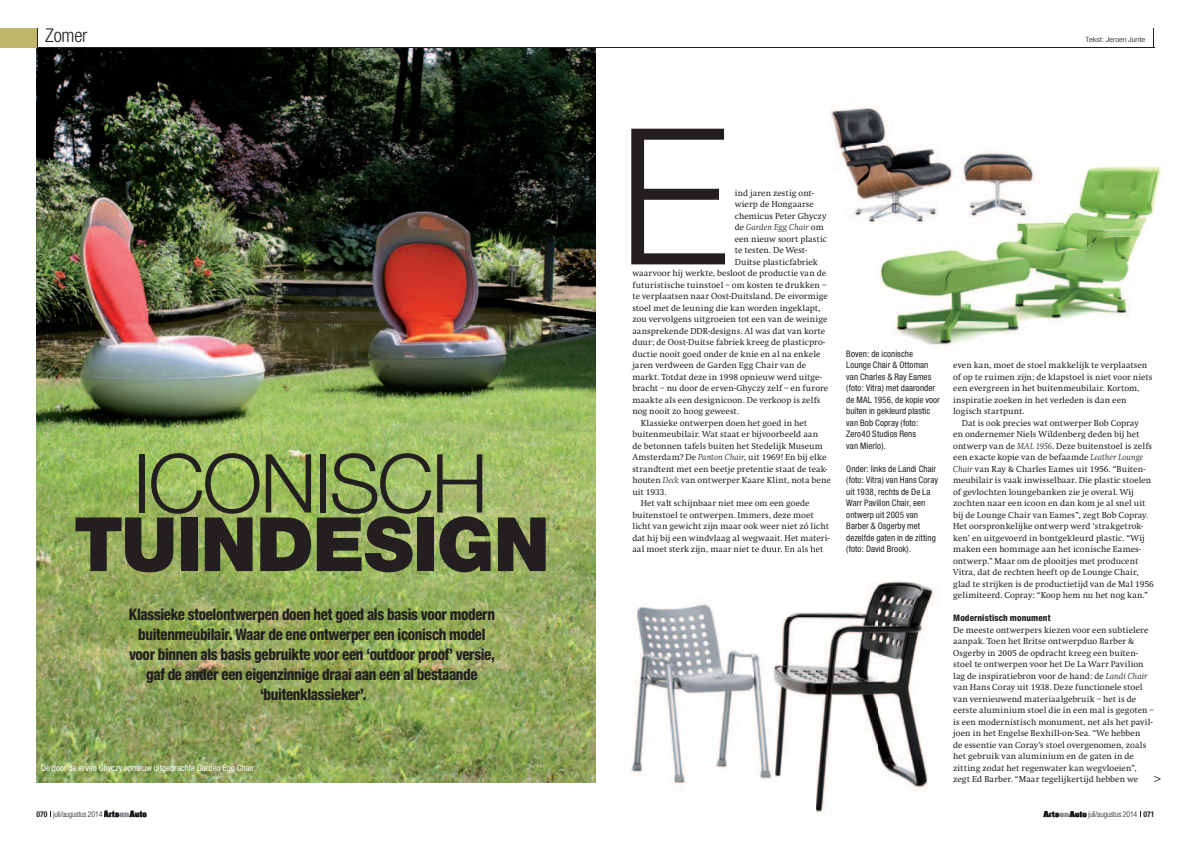
<style>
.page{position:relative;width:1191px;height:842px;background:#fff}
.page>*{position:absolute;margin:0;border:0;box-sizing:border-box;transform-origin:0 0}
.t1{font:300 190px "Helvetica Neue";color:#231f20}
.t2{font:300 81.4px "Helvetica Neue";letter-spacing:-.03em;color:#231f20}
.t3{font:900 75px "Helvetica Neue";letter-spacing:-.01em;color:#231f20}
.t4{font:300 condensed 19px "Helvetica Neue";letter-spacing:-.01em;color:#231f20}
.t5{font:800 condensed 16px/20px "Helvetica Neue";letter-spacing:-.025em;color:#231f20;text-align:center;scale:.92 1}
.t6{font:9px/11.5px "AA Swift";letter-spacing:.005em;color:#231f20}
.t7{font:condensed 9px/11.5px "Helvetica Neue";letter-spacing:.005em;color:#231f20}
.t8{font:condensed 9px "Helvetica Neue";letter-spacing:.005em;color:#fff}
.t9{font:800 condensed 9px "Helvetica Neue";letter-spacing:.01em;color:#231f20}
.t10{font:italic 300 9px "AA Swift";letter-spacing:.015em;color:#231f20}
.t11{font:300 condensed 8px "Helvetica Neue";letter-spacing:-.02em;color:#231f20}
.t12{font:300 condensed 7.3px "Helvetica Neue";letter-spacing:-.01em;color:#231f20;scale:1.21 1}
.s1{font-weight:400;font-style:normal}
.s2{font-weight:300;font-style:italic}
.s3{font-weight:700}
</style>
<div class="page">
<img style="left:37px;top:49px;width:558px;height:733px">
<div style="left:0;top:28px;width:37px;height:20px;background:#c0b66a"></div>
<svg style="left:37px;top:28px;width:1px;height:20px"></svg>
<svg style="left:1153px;top:28px;width:1px;height:20px"></svg>
<hr style="left:37px;top:48px;width:1117px;height:1px;background:#231f20">
<img style="left:877px;top:166px;width:285px;height:180px">
<img style="left:830px;top:108px;width:69px;height:64px">
<img style="left:846px;top:144px;width:197px;height:98px">
<img style="left:623px;top:604px;width:152px;height:180px">
<img style="left:816px;top:581px;width:123px;height:36px">
<img style="left:754px;top:604px;width:62px;height:13px">
<img style="left:775px;top:617px;width:152px;height:139px">
<img style="left:754px;top:756px;width:174px;height:57px">
<img style="left:754px;top:548px;width:69px;height:5px">
<img style="left:1042px;top:811px;width:45px;height:7px">
<img style="left:104px;top:810px;width:43px;height:8px">
<h3 class="t4" style="left:45px;top:24px;width:44px">Zomer</h3>
<h2 class="t2" style="left:133px;top:434px;width:357px">ICONISCH</h2>
<h3 class="t3" style="left:74px;top:500px;width:478px">TUINDESIGN</h3>
<p class="t5" style="left:129px;top:604px;width:399px">Klassieke stoelontwerpen doen het goed als basis voor modern buitenmeubilair. Waar de ene ontwerper een iconisch model voor binnen als basis gebruikte voor een ‘outdoor proof’ versie, gaf de ander een eigenzinnige draai aan een al bestaande ‘buitenklassieker’.</p>
<p class="t8" style="left:41px;top:762px;width:216px">De door de erven Ghyczy opnieuw uitgebrachte Garden Egg Chair.</p>
<p class="t12" style="left:1085px;top:35px;width:51px">Tekst: Jeroen Junte</p>
<h1 class="t1" style="left:618px;top:81px;width:113px">E</h1>
<p class="t6" style="left:734px;top:187px;width:81px">ind jaren zestig ont-</p>
<p class="t6" style="left:734px;top:198px;width:81px">wierp de Hongaarse</p>
<p class="t6" style="left:734px;top:210px;width:93px">chemicus Peter Ghyczy</p>
<p class="t10" style="left:734px;top:222px;width:91px"><span class="s1">de</span> Garden Egg Chair <span class="s1">om</span></p>
<p class="t6" style="left:734px;top:233px;width:94px">een nieuw soort plastic</p>
<p class="t6" style="left:734px;top:245px;width:74px">te testen. De West-</p>
<p class="t6" style="left:734px;top:256px;width:85px">Duitse plasticfabriek</p>
<p class="t6" style="left:632px;top:268px;width:195px">waarvoor hij werkte, besloot de productie van de</p>
<p class="t6" style="left:632px;top:279px;width:196px">futuristische tuinstoel – om kosten te drukken –</p>
<p class="t6" style="left:632px;top:291px;width:197px">te verplaatsen naar Oost-Duitsland. De eivormige</p>
<p class="t6" style="left:632px;top:302px;width:190px">stoel met de leuning die kan worden ingeklapt,</p>
<p class="t6" style="left:632px;top:314px;width:196px">zou vervolgens uitgroeien tot een van de weinige</p>
<p class="t6" style="left:632px;top:325px;width:194px">aansprekende DDR-designs. Al was dat van korte</p>
<p class="t6" style="left:632px;top:337px;width:194px">duur; de Oost-Duitse fabriek kreeg de plasticpro-</p>
<p class="t6" style="left:632px;top:348px;width:189px">ductie nooit goed onder de knie en al na enkele</p>
<p class="t6" style="left:632px;top:360px;width:175px">jaren verdween de Garden Egg Chair van de</p>
<p class="t6" style="left:632px;top:371px;width:191px">markt. Totdat deze in 1998 opnieuw werd uitge-</p>
<p class="t6" style="left:632px;top:383px;width:197px">bracht – nu door de erven-Ghyczy zelf – en furore</p>
<p class="t6" style="left:632px;top:394px;width:190px">maakte als een designicoon. De verkoop is zelfs</p>
<p class="t6" style="left:632px;top:406px;width:108px">nog nooit zo hoog geweest.</p>
<p class="t6" style="left:641px;top:417px;width:168px">Klassieke ontwerpen doen het goed in het</p>
<p class="t6" style="left:632px;top:429px;width:187px">buitenmeubilair. Wat staat er bijvoorbeeld aan</p>
<p class="t6" style="left:632px;top:440px;width:192px">de betonnen tafels buiten het Stedelijk Museum</p>
<p class="t6" style="left:632px;top:452px;width:196px">Amsterdam? De <span class="s2">Panton Chair</span>, uit 1969! En bij elke</p>
<p class="t6" style="left:632px;top:463px;width:197px">strandtent met een beetje pretentie staat de teak-</p>
<p class="t6" style="left:632px;top:475px;width:200px">houten <span class="s2">Deck</span> van ontwerper Kaare Klint, nota bene</p>
<p class="t6" style="left:632px;top:486px;width:36px">uit 1933.</p>
<p class="t6" style="left:641px;top:498px;width:170px">Het valt schijnbaar niet mee om een goede</p>
<p class="t6" style="left:632px;top:509px;width:183px">buitenstoel te ontwerpen. Immers, deze moet</p>
<p class="t6" style="left:632px;top:521px;width:198px">licht van gewicht zijn maar ook weer niet zó licht</p>
<p class="t6" style="left:632px;top:532px;width:199px">dat hij bij een windvlaag al wegwaait. Het materi-</p>
<p class="t6" style="left:632px;top:544px;width:192px">aal moet sterk zijn, maar niet te duur. En als het</p>
<p class="t7" style="left:846px;top:348px;width:95px">Boven: de iconische<br>Lounge Chair &amp; Ottoman van Charles &amp; Ray Eames (foto: Vitra) met daaronder de MAL 1956, de kopie voor buiten in gekleurd plastic van Bob Copray (foto:<br>Zero40 Studios Rens<br>van Mierlo).</p>
<p class="t7" style="left:846px;top:463px;width:93px">Onder: links de Landi Chair (foto: Vitra) van Hans Coray uit 1938, rechts de De La<br>Warr Pavilion Chair, een ontwerp uit 2005 van<br>Barber &amp; Osgerby met dezelfde gaten in de zitting (foto: David Brook).</p>
<p class="t6" style="left:953px;top:359px;width:196px">even kan, moet de stoel makkelijk te verplaatsen</p>
<p class="t6" style="left:953px;top:371px;width:201px">of op te ruimen zijn; de klapstoel is niet voor niets</p>
<p class="t6" style="left:953px;top:382px;width:188px">een evergreen in het buitenmeubilair. Kortom,</p>
<p class="t6" style="left:953px;top:394px;width:175px">inspiratie zoeken in het verleden is dan een</p>
<p class="t6" style="left:953px;top:405px;width:73px">logisch startpunt.</p>
<p class="t6" style="left:961px;top:417px;width:178px">Dat is ook precies wat ontwerper Bob Copray</p>
<p class="t6" style="left:953px;top:429px;width:188px">en ondernemer Niels Wildenberg deden bij het</p>
<p class="t6" style="left:953px;top:440px;width:200px">ontwerp van de <span class="s2">MAL 1956</span>. Deze buitenstoel is zelfs</p>
<p class="t6" style="left:953px;top:452px;width:192px">een exacte kopie van de befaamde <span class="s2">Leather Lounge</span></p>
<p class="t6" style="left:953px;top:463px;width:193px"><span class="s2">Chair</span> van Ray &amp; Charles Eames uit 1956. “Buiten-</p>
<p class="t6" style="left:953px;top:475px;width:200px">meubilair is vaak inwisselbaar. Die plastic stoelen</p>
<p class="t6" style="left:953px;top:486px;width:182px">of gevlochten loungebanken zie je overal. Wij</p>
<p class="t6" style="left:953px;top:498px;width:194px">zochten naar een icoon en dan kom je al snel uit</p>
<p class="t6" style="left:953px;top:509px;width:196px">bij de Lounge Chair van Eames”, zegt Bob Copray.</p>
<p class="t6" style="left:953px;top:521px;width:191px">Het oorspronkelijke ontwerp werd ‘strakgetrok-</p>
<p class="t6" style="left:953px;top:532px;width:193px">ken’ en uitgevoerd in bontgekleurd plastic. “Wij</p>
<p class="t6" style="left:953px;top:544px;width:189px">maken een hommage aan het iconische Eames-</p>
<p class="t6" style="left:953px;top:555px;width:187px">ontwerp.” Maar om de plooitjes met producent</p>
<p class="t6" style="left:953px;top:567px;width:187px">Vitra, dat de rechten heeft op de Lounge Chair,</p>
<p class="t6" style="left:953px;top:578px;width:202px">glad te strijken is de productietijd van de Mal 1956</p>
<p class="t6" style="left:953px;top:590px;width:196px">gelimiteerd. Copray: “Koop hem nu het nog kan.”</p>
<p class="t9" style="left:953px;top:612px;width:99px">Modernistisch monument</p>
<p class="t6" style="left:953px;top:624px;width:202px">De meeste ontwerpers kiezen voor een subtielere aanpak. Toen het Britse ontwerpduo Barber &amp; Osgerby in 2005 de opdracht kreeg een buiten&shy;stoel te ontwerpen voor het De La Warr Pavilion lag de inspiratiebron voor de hand: de <span class="s2">Landi Chair </span>van Hans Coray uit 1938. Deze functionele stoel van vernieuwend materiaalgebruik – het is de eerste aluminium stoel die in een mal is gegoten – is een modernistisch monument, net als het pavil&shy;joen in het Engelse Bexhill-on-Sea. “We hebben<br>de essentie van Coray’s stoel overgenomen, zoals het gebruik van aluminium en de gaten in de zitting zodat het regenwater kan wegvloeien”, zegt Ed Barber. “Maar tegelijkertijd hebben we</p>
<p class="t11" style="left:37px;top:809px;width:67px"><span class="s3">070</span> juli/augustus 2014</p>
<p class="t11" style="left:1088px;top:809px;width:68px">juli/augustus 2014 <span class="s3">071</span></p>
</div>
